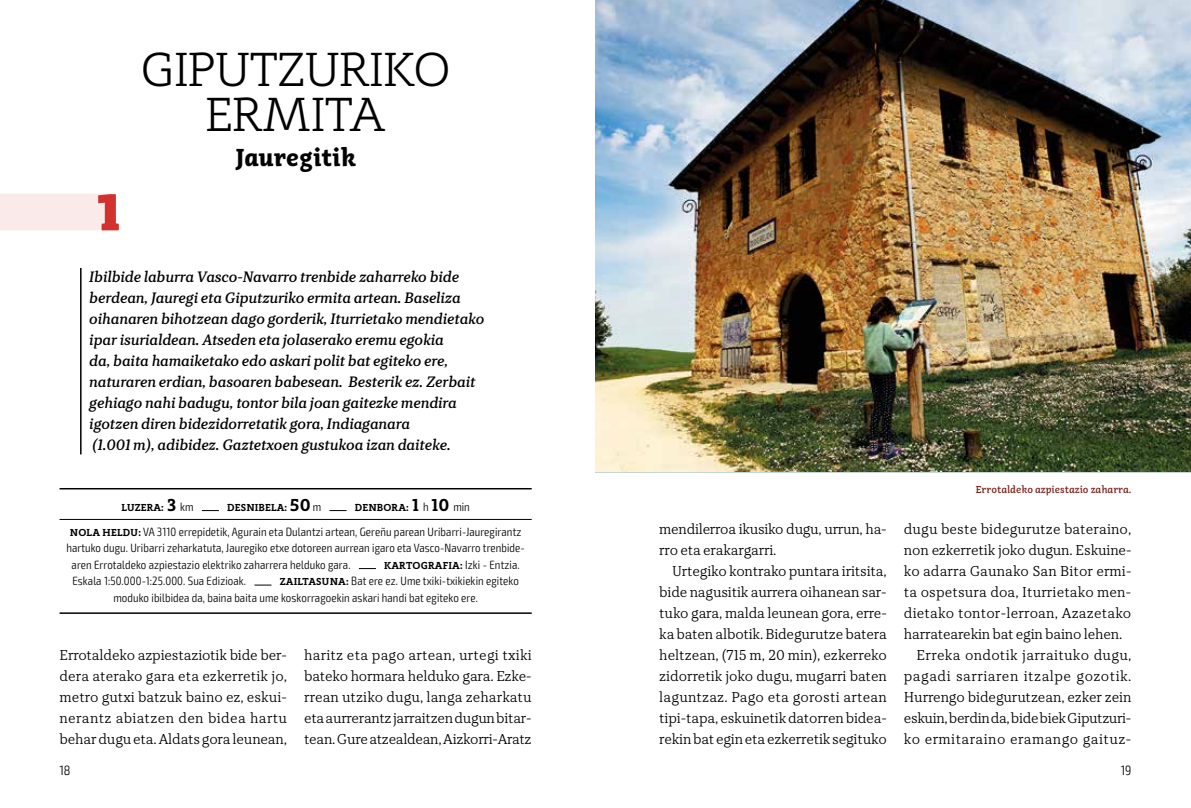
<style>
.page{position:relative;width:1191px;height:808px;background:#fff}
.page>*{position:absolute;margin:0;border:0;box-sizing:border-box;transform-origin:0 0}
.t1{font:800 54px "Adagio Slab Script";color:#d3312d}
.t2{font:300 49.5px/45px "Adagio Slab Script";letter-spacing:-.01em;color:#000;text-align:center}
.t3{font:700 25.5px "Adagio Slab Script";color:#000}
.t4{font:italic 600 15px/21px "TT Tricks";color:#000}
.t5{font:300 14.25px/21px "TT Tricks";letter-spacing:-.01em;color:#000;text-align:justify}
.t6{font:300 14.25px "TT Tricks";letter-spacing:.01em;color:#000}
.t7{font:300 14.25px "TT Tricks";letter-spacing:.015em;color:#000}
.t8{font:300 14.25px "TT Tricks";letter-spacing:.035em;color:#000}
.t9{font:300 14.25px "TT Tricks";letter-spacing:.02em;color:#000}
.t10{font:300 14.25px "TT Tricks";letter-spacing:.03em;color:#000}
.t11{font:300 condensed 13.5px "Exo 2";color:#000}
.t12{font:300 condensed 12px/16.5px "Exo 2";letter-spacing:.01em;color:#000}
.t13{font:600 10.5px "Adagio Slab Script";letter-spacing:.01em;color:#000}
.t14{font:500 10.5px "Adagio Slab Script";color:#762018}
.s1{font-size:18px}
.s2{font-family:"Exo 2";font-weight:300;font-stretch:condensed;font-size:12px}
.s3{font-family:"Adagio Slab Script";font-weight:600;font-stretch:normal;font-size:10.5px}
</style>
<div class="page">
<div style="left:0;top:194px;width:115px;height:36px;background:#faeaea"></div>
<hr style="left:80px;top:268px;width:2px;height:186px;background:#000">
<hr style="left:60px;top:488px;width:471px;height:1px;background:#000">
<hr style="left:60px;top:519px;width:471px;height:1px;background:#000">
<hr style="left:60px;top:612px;width:471px;height:2px;background:#000">
<svg style="left:202px;top:510px;width:17px;height:1px"></svg>
<svg style="left:329px;top:510px;width:17px;height:1px"></svg>
<svg style="left:359px;top:568px;width:17px;height:1px"></svg>
<svg style="left:254px;top:585px;width:17px;height:1px"></svg>
<img style="left:595px;top:0;width:596px;height:472px">
<h1 class="t1" style="left:96px;top:176px;width:25px">1</h1>
<h2 class="t2" style="left:140px;top:48px;width:312px">GIPUTZURIKO<br>ERMITA</h2>
<h3 class="t3" style="left:235px;top:141px;width:122px">Jauregitik</h3>
<p class="t4" style="left:89px;top:267px;width:396px">Ibilbide laburra Vasco-Navarro trenbide zaharreko bide berdean, Jauregi eta Giputzuriko ermita artean. Baseliza oihanaren bihotzean dago gorderik, Iturrietako mendietako ipar isurialdean. Atseden eta jolaserako eremu egokia<br>da, baita hamaiketako edo askari polit bat egiteko ere, naturaren erdian, basoaren babesean. Besterik ez. Zerbait gehiago nahi badugu, tontor bila joan gaitezke mendira igotzen diren bidezidorretatik gora, Indiaganara<br>(1.001 m), adibidez. Gaztetxoen gustukoa izan daiteke.</p>
<p class="t13" style="left:121px;top:500px;width:74px">LUZERA: <span class="s1">3</span> <span class="s2">km</span></p>
<p class="t13" style="left:227px;top:500px;width:96px">DESNIBELA: <span class="s1">50</span> <span class="s2">m</span></p>
<p class="t13" style="left:355px;top:500px;width:116px">DENBORA: <span class="s1">1</span> <span class="s2">h</span> <span class="s1">10</span> <span class="s2">min</span></p>
<p class="t12" style="left:70px;top:523px;width:453px"><span class="s3">NOLA HELDU:</span> VA 3110 errepidetik, Agurain eta Dulantzi artean, Gereñu parean Uribarri-Jauregirantz</p>
<p class="t12" style="left:66px;top:540px;width:460px">hartuko dugu. Uribarri zeharkatuta, Jauregiko etxe dotoreen aurrean igaro eta Vasco-Navarro trenbide-</p>
<p class="t12" style="left:72px;top:556px;width:280px">aren Errotaldeko azpiestazio elektriko zaharrera helduko gara.</p>
<p class="t13" style="left:384px;top:558px;width:137px">KARTOGRAFIA: <span class="s2">Izki - Entzia.</span></p>
<p class="t12" style="left:72px;top:573px;width:175px">Eskala 1:50.000-1:25.000. Sua Edizioak.</p>
<p class="t12" style="left:113px;top:573px;width:407px;text-indent:166px"><span class="s3">ZAILTASUNA:</span> Bat ere ez. Ume txiki-txikiekin egiteko moduko ibilbidea da, baina baita ume koskorragoekin askari handi bat egiteko ere.</p>
<p class="t5" style="left:60px;top:645px;width:229px">Errotaldeko azpiestaziotik bide ber&shy;dera aterako gara eta ezkerretik jo, metro gutxi batzuk baino ez, eskui&shy;nerantz abiatzen den bidea hartu behar dugu eta. Aldats gora leunean,</p>
<p class="t5" style="left:304px;top:645px;width:229px;text-align:left">haritz eta pago artean, urtegi txiki bateko hormara helduko gara. Ezke&shy;rrean utziko dugu, langa zeharkatu eta aurrerantz jarraitzen dugun bitar&shy;tean. Gure atzealdean, Aizkorri-Aratz</p>
<p class="t5" style="left:659px;top:519px;width:226px">mendilerroa ikusiko dugu, urrun, ha-- rro eta erakargarri.</p>
<p class="t5" style="left:659px;top:561px;width:229px;text-indent:13px">Urtegiko kontrako puntara iritsita, bide nagusitik aurrera oihanean sar&shy;tuko gara, malda leunean gora, erre&shy;ka baten albotik. Bidegurutze batera heltzean, (715 m, 20 min), ezkerreko zidorretik joko dugu, mugarri baten laguntzaz. Pago eta gorosti artean tipi-tapa, eskuinetik datorren bidea&shy;rekin bat egin eta ezkerretik segituko</p>
<p class="t14" style="left:975px;top:483px;width:157px">Errotaldeko azpiestazio zaharra.</p>
<p class="t6" style="left:904px;top:520px;width:229px">dugu beste bidegurutze bateraino,</p>
<p class="t5" style="left:904px;top:540px;width:229px">non ezkerretik joko dugun. Eskuine-</p>
<p class="t5" style="left:904px;top:561px;width:229px">ko adarra Gaunako San Bitor ermi-</p>
<p class="t6" style="left:904px;top:583px;width:229px">ta ospetsura doa, Iturrietako men-</p>
<p class="t7" style="left:904px;top:604px;width:229px">dietako tontor-lerroan, Azazetako</p>
<p class="t5" style="left:904px;top:624px;width:220px">harratearekin bat egin baino lehen.</p>
<p class="t9" style="left:916px;top:646px;width:216px">Erreka ondotik jarraituko dugu,</p>
<p class="t8" style="left:904px;top:667px;width:229px">pagadi sarriaren itzalpe gozotik.</p>
<p class="t5" style="left:904px;top:687px;width:229px">Hurrengo bidegurutzean, ezker zein</p>
<p class="t5" style="left:904px;top:708px;width:227px">eskuin, berdin da, bide biek Giputzuri-</p>
<p class="t10" style="left:904px;top:730px;width:229px">ko ermitaraino eramango gaituz-</p>
<p class="t11" style="left:60px;top:762px;width:13px">18</p>
<p class="t11" style="left:1120px;top:762px;width:12px">19</p>
</div>
